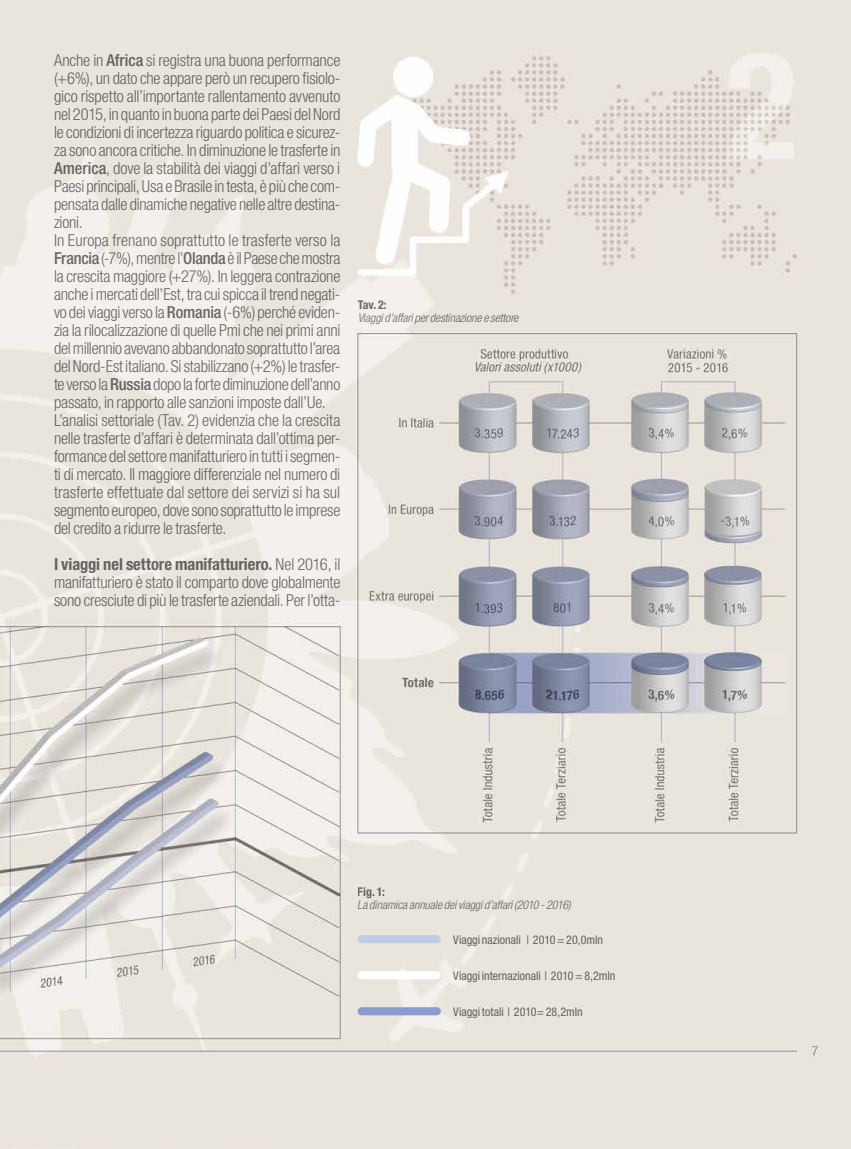
<style>
.page{position:relative;width:851px;height:1149px;background:#fff}
.page>*{position:absolute;margin:0;border:0;box-sizing:border-box;transform-origin:0 0}
.t1{font:300 condensed 16.5px/18px "Helvetica Neue LT Std";letter-spacing:-.015em;color:#6d6e71}
.t2{font:condensed 12px "Helvetica Neue LT Std";letter-spacing:-.005em;color:#6d6e71}
.t3{font:italic 300 condensed 12px "Helvetica Neue LT Std";letter-spacing:-.005em;color:#6d6e71}
.t4{font:700 condensed 12px "Helvetica Neue LT Std";letter-spacing:-.005em;color:#6d6e71}
.s1{font-weight:500}
.s2{font-weight:700}
</style>
<div class="page">
<img style="left:0;top:0;width:850px;height:1148px">
<div style="left:357px;top:934px;width:84px;height:8px;background:#c2cbe6;border-radius:4px"></div>
<div style="left:357px;top:970px;width:84px;height:8px;background:#fff;border-radius:4px"></div>
<svg style="left:357px;top:1006px;width:84px;height:8px"></svg>
<p class="t1" style="left:54px;top:51px;width:288px">Anche in <span class="s1">Africa</span> si registra una buona performance (+6%), un dato che appare però un recupero fisiolo&shy;gico rispetto all’importante rallentamento avvenuto nel 2015, in quanto in buona parte dei Paesi del Nord le condizioni di incertezza riguardo politica e sicurez&shy;za sono ancora critiche. In diminuzione le trasferte in <span class="s1">America</span>, dove la stabilità dei viaggi d’affari verso i Paesi principali, Usa e Brasile in testa, è più che com&shy;pensata dalle dinamiche negative nelle altre destina&shy;zioni.<br>In Europa frenano soprattutto le trasferte verso la <span class="s1">Francia</span> (-7%), mentre l’<span class="s1">Olanda</span> è il Paese che mostra la crescita maggiore (+27%). In leggera contrazione anche i mercati dell’Est, tra cui spicca il trend negati&shy;vo dei viaggi verso la <span class="s1">Romania</span> (-6%) perché eviden&shy;zia la rilocalizzazione di quelle Pmi che nei primi anni del millennio avevano abbandonato soprattutto l’area del Nord-Est italiano. Si stabilizzano (+2%) le trasfer&shy;te verso la <span class="s1">Russia</span> dopo la forte diminuzione dell’anno passato, in rapporto alle sanzioni imposte dall’Ue.<br>L’analisi settoriale (Tav. 2) evidenzia che la crescita nelle trasferte d’affari è determinata dall’ottima per&shy;formance del settore manifatturiero in tutti i segmen&shy;ti di mercato. Il maggiore differenziale nel numero di trasferte effettuate dal settore dei servizi si ha sul segmento europeo, dove sono soprattutto le imprese del credito a ridurre le trasferte.</p>
<p class="t1" style="left:54px;top:555px;width:288px;text-align:justify"><span class="s2">I viaggi nel settore manifatturiero.</span> Nel 2016, il manifatturiero è stato il comparto dove globalmente sono cresciute di più le trasferte aziendali. Per l’otta-</p>
<p class="t4" style="left:357px;top:297px;width:31px">Tav. 2:</p>
<p class="t3" style="left:357px;top:311px;width:162px">Viaggi d’affari per destinazione e settore</p>
<p class="t4" style="left:357px;top:884px;width:29px">Fig. 1:</p>
<p class="t3" style="left:357px;top:897px;width:215px">La dinamica annuale dei viaggi d’affari (2010 - 2016)</p>
<p class="t2" style="left:453px;top:932px;width:151px">Viaggi nazionali | 2010 = 20,0mln</p>
<p class="t2" style="left:453px;top:968px;width:163px">Viaggi internazionali | 2010 = 8,2mln</p>
<p class="t2" style="left:453px;top:1004px;width:131px">Viaggi totali | 2010= 28,2mln</p>
</div>
